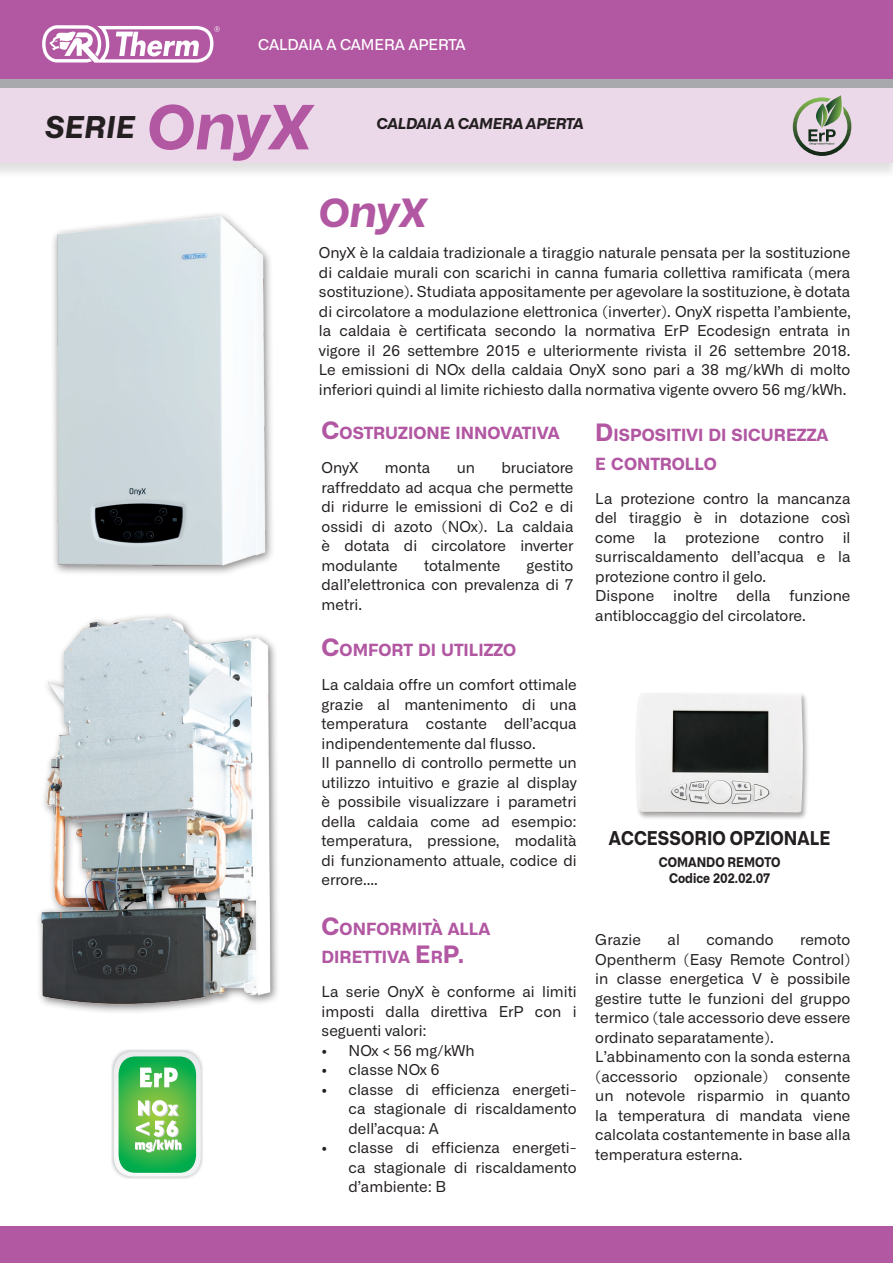
<style>
.page{position:relative;width:893px;height:1263px;background:#fff}
.page>*{position:absolute;margin:0;border:0;box-sizing:border-box;transform-origin:0 0}
.t1{font:italic 700 60.9px "Alliance No.1";color:#b257a2}
.t2{font:italic 700 39px "Alliance No.1";color:#b257a2}
.t3{font:italic 700 30.15px "Alliance No.1";color:#231f20}
.Normale{font:700 19.05px "Alliance No.1";color:#231f20;scale:.9 1}
.t4{font:700 16.8px/28.8px "Alliance No.1";color:#b257a2}
.t5{font:15px/19.5px "Alliance No.1";color:#231f20;text-align:justify}
.t6{font:italic 700 15px "Alliance No.1";letter-spacing:-.02em;color:#231f20}
.t7{font:500 15px "Alliance No.1";letter-spacing:-.02em;color:#fff}
.Normale-2{font:700 13.35px/16px "Alliance No.1";color:#231f20;text-align:center;scale:.9 1}
.s1{font-size:64.5px}
.s2{font-size:43.5px}
.s3{font-size:24px}
</style>
<div class="page">
<div style="left:0;top:89px;width:893px;height:90px;background:#231f20;opacity:.14"></div>
<div style="left:0;top:88px;width:893px;height:74px;background:#ebd8e9"></div>
<div style="left:0;top:0;width:893px;height:80px;background:#b257a2"></div>
<svg style="left:42px;top:25px;width:178px;height:38px"></svg>
<div style="left:0;top:80px;width:893px;height:8px;background:#a8a9ad"></div>
<div style="left:0;top:1227px;width:893px;height:36px;background:#b257a2"></div>
<img style="left:38px;top:615px;width:240px;height:397px">
<img style="left:53px;top:214px;width:219px;height:360px">
<div style="left:635px;top:692px;width:175px;height:128px;background:#231f20;opacity:.4"></div>
<img style="left:635px;top:693px;width:170px;height:120px">
<svg style="left:111px;top:1049px;width:92px;height:130px"></svg>
<svg style="left:792px;top:95px;width:60px;height:61px"></svg>
<p class="t7" style="left:258px;top:35px;width:209px">CALDAIA A CAMERA APERTA</p>
<p class="t3" style="left:45px;top:108px;width:92px">SERIE</p>
<p class="t1" style="left:147px;top:88px;width:166px">O<span class="s1">ny</span>X</p>
<p class="t6" style="left:376px;top:114px;width:209px">CALDAIA A CAMERA APERTA</p>
<p class="t2" style="left:318px;top:188px;width:110px">O<span class="s2">ny</span>X</p>
<p class="t5" style="left:319px;top:243px;width:533px">OnyX è la caldaia tradizionale a tiraggio naturale pensata per la sostituzione di caldaie murali con scarichi in canna fumaria collettiva ramificata (mera sostituzione). Studiata appositamente per agevolare la sostituzione, è dotata di circolatore a modulazione elettronica (inverter). OnyX rispetta l’ambiente, la caldaia è certificata secondo la normativa ErP Ecodesign entrata in vigore il 26 settembre 2015 e ulteriormente rivista il 26 settembre 2018.<br>Le emissioni di NOx della caldaia OnyX sono pari a 38 mg/kWh di molto inferiori quindi al limite richiesto dalla normativa vigente ovvero 56 mg/kWh.</p>
<p class="t4" style="left:322px;top:419px;width:240px"><span class="s3">C</span>OSTRUZIONE INNOVATIVA</p>
<p class="t5" style="left:322px;top:458px;width:38px">OnyX</p>
<p class="t5" style="left:385px;top:458px;width:47px">monta</p>
<p class="t5" style="left:457px;top:458px;width:20px">un</p>
<p class="t5" style="left:322px;top:458px;width:253px;text-indent:180px">bruciatore raffreddato ad acqua che permette di ridurre le emissioni di Co2 e di ossidi di azoto (NOx). La caldaia è dotata di circolatore inverter modulante</p>
<p class="t5" style="left:424px;top:556px;width:78px">totalmente</p>
<p class="t5" style="left:322px;top:556px;width:253px;text-indent:205px">gestito dall’elettronica con prevalenza di 7 metri.</p>
<p class="t4" style="left:322px;top:636px;width:196px"><span class="s3">C</span>OMFORT DI UTILIZZO</p>
<p class="t5" style="left:322px;top:675px;width:257px">La caldaia offre un comfort ottimale grazie al mantenimento di una temperatura costante dell’acqua indipendentemente dal flusso.</p>
<p class="t5" style="left:322px;top:753px;width:257px">Il pannello di controllo permette un utilizzo intuitivo e grazie al display è possibile visualizzare i parametri della caldaia come ad esempio: temperatura, pressione, modalità di funzionamento attuale, codice di errore....</p>
<p class="t4" style="left:322px;top:914px;width:170px"><span class="s3">C</span>ONFORMITÀ ALLA<br>DIRETTIVA <span class="s3">E</span> R<span class="s3">P.</span></p>
<p class="t5" style="left:322px;top:982px;width:257px">La serie OnyX è conforme ai limiti imposti dalla direttiva ErP con i seguenti valori:</p>
<p class="t5" style="left:322px;top:1041px;width:155px">• NOx &lt; 56 mg/kWh</p>
<p class="t5" style="left:322px;top:1060px;width:120px">• classe NOx 6</p>
<p class="t5" style="left:349px;top:1080px;width:230px;text-indent:-27px">• classe di efficienza energeti&shy;ca stagionale di riscaldamento dell’acqua: A</p>
<p class="t5" style="left:349px;top:1138px;width:230px;text-indent:-27px">• classe di efficienza energeti&shy;ca stagionale di riscaldamento d’ambiente: B</p>
<p class="t4" style="left:595px;top:421px;width:235px"><span class="s3">D</span>ISPOSITIVI DI SICUREZZA<br>E CONTROLLO</p>
<p class="t5" style="left:595px;top:489px;width:257px">La protezione contro la mancanza del tiraggio è in dotazione così come</p>
<p class="t5" style="left:595px;top:528px;width:257px;text-indent:247px">il surriscaldamento dell’acqua e la protezione contro il gelo.</p>
<p class="t5" style="left:595px;top:586px;width:61px">Dispone</p>
<p class="t5" style="left:673px;top:586px;width:46px">inoltre</p>
<p class="t5" style="left:736px;top:586px;width:36px">della</p>
<p class="t5" style="left:654px;top:528px;width:14px">la</p>
<p class="t5" style="left:685px;top:528px;width:76px">protezione</p>
<p class="t5" style="left:778px;top:528px;width:47px">contro</p>
<p class="t5" style="left:595px;top:586px;width:257px;text-indent:194px">funzione antibloccaggio del circolatore.</p>
<p class="Normale" style="left:609px;top:826px;width:248px">ACCESSORIO OPZIONALE</p>
<p class="Normale-2" style="left:659px;top:854px;width:137px">COMANDO REMOTO<br>Codice 202.02.07</p>
<p class="t5" style="left:595px;top:930px;width:47px">Grazie</p>
<p class="t5" style="left:668px;top:930px;width:14px">al</p>
<p class="t5" style="left:706px;top:930px;width:69px">comando</p>
<p class="t5" style="left:595px;top:930px;width:257px;text-indent:205px">remoto Opentherm (Easy Remote Control) in classe energetica V è possibile gestire tutte le funzioni del gruppo termico (tale accessorio deve essere ordinato separatamente).</p>
<p class="t5" style="left:595px;top:1047px;width:257px">L’abbinamento con la sonda esterna (accessorio opzionale) consente un notevole risparmio in quanto la temperatura di mandata viene calcolata costantemente in base alla temperatura esterna.</p>
</div>
